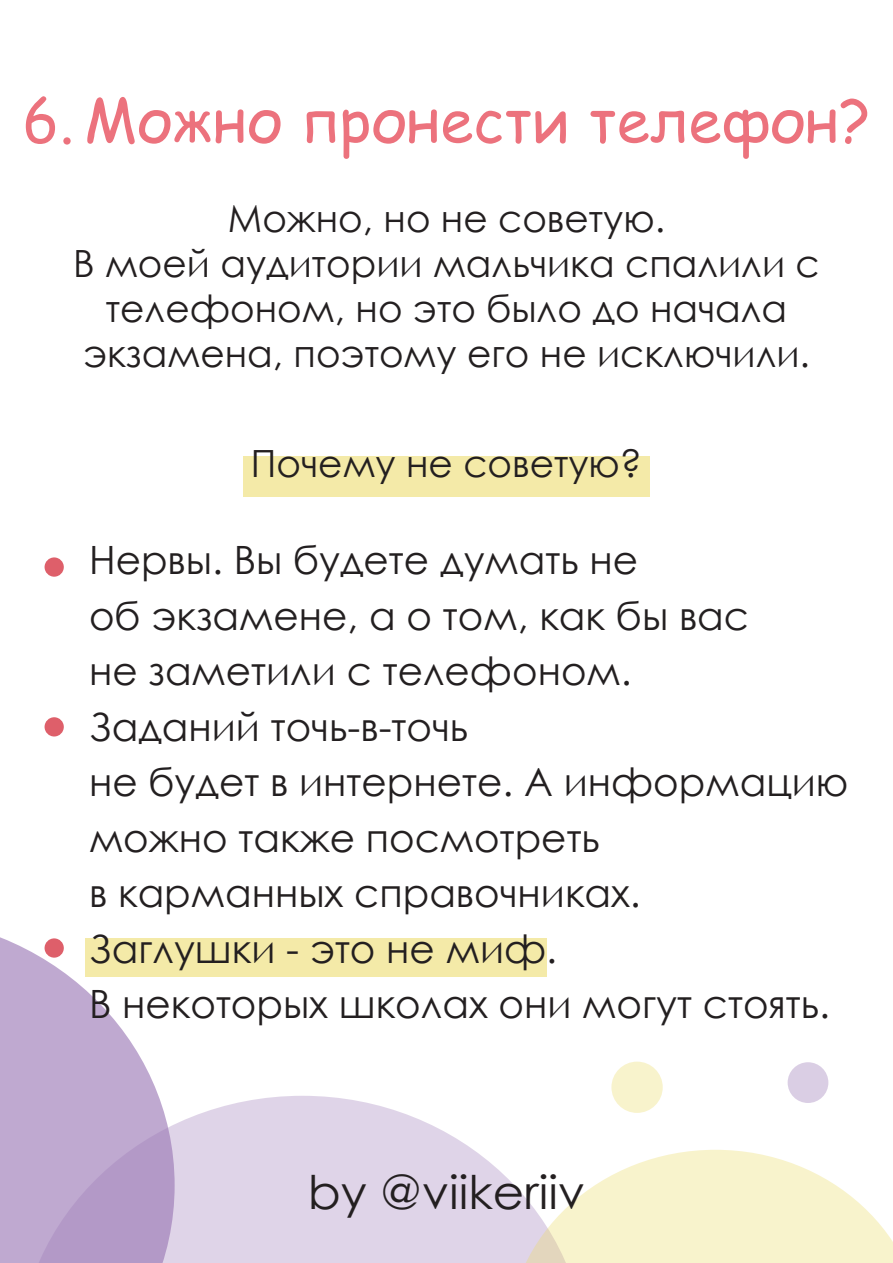
<style>
.page{position:relative;width:893px;height:1263px;background:#fff}
.page>*{position:absolute;margin:0;border:0;box-sizing:border-box;transform-origin:0 0}
.t1{font:60px "Comic Sans MS";color:#ec727d}
.t2{font:46.5px "Century Gothic";color:#231f20;scale:1.04 1}
.t3{font:39px/55.5px "Century Gothic";color:#231f20}
.t4{font:37.5px/45px "Century Gothic";color:#231f20;text-align:center}
</style>
<div class="page">
<div style="left:243px;top:457px;width:407px;height:40px;background:#f4eaa8"></div>
<svg style="left:0;top:937px;width:159px;height:326px;fill:#bfa9d0"></svg>
<svg style="left:18px;top:1096px;width:490px;height:167px;background:#d5c7e0"></svg>
<svg style="left:508px;top:1150px;width:385px;height:113px"></svg>
<div style="left:611px;top:1061px;width:52px;height:52px;background:#f8f3cc;border-radius:50%"></div>
<div style="left:788px;top:1062px;width:40px;height:41px;background:#dacee4;border-radius:50%"></div>
<div style="left:86px;top:938px;width:461px;height:39px;background:#f4eaa8"></div>
<div style="left:45px;top:557px;width:19px;height:20px;background:#de5f6a;border-radius:50%"></div>
<div style="left:45px;top:717px;width:19px;height:19px;background:#de5f6a;border-radius:50%"></div>
<div style="left:45px;top:938px;width:19px;height:20px;background:#de5f6a;border-radius:50%"></div>
<h1 class="t1" style="left:23px;top:76px;width:849px">6. Можно пронести телефон?</h1>
<p class="t4" style="left:73px;top:195px;width:748px">Можно, но не советую.<br>В моей аудитории мальчика спалили с телефоном, но это было до начала экзамена, поэтому его не исключили.</p>
<p class="t4" style="left:251px;top:440px;width:393px">Почему не советую?</p>
<p class="t3" style="left:89px;top:532px;width:761px">Нервы. Вы будете думать не<br>об экзамене, а о том, как бы вас<br>не заметили с телефоном.<br>Заданий точь-в-точь<br>не будет в интернете. А информацию можно также посмотреть<br>в карманных справочниках.<br>Заглушки - это не миф.<br>В некоторых школах они могут стоять.</p>
<p class="t2" style="left:308px;top:1159px;width:268px">by @viikeriiv</p>
</div>
